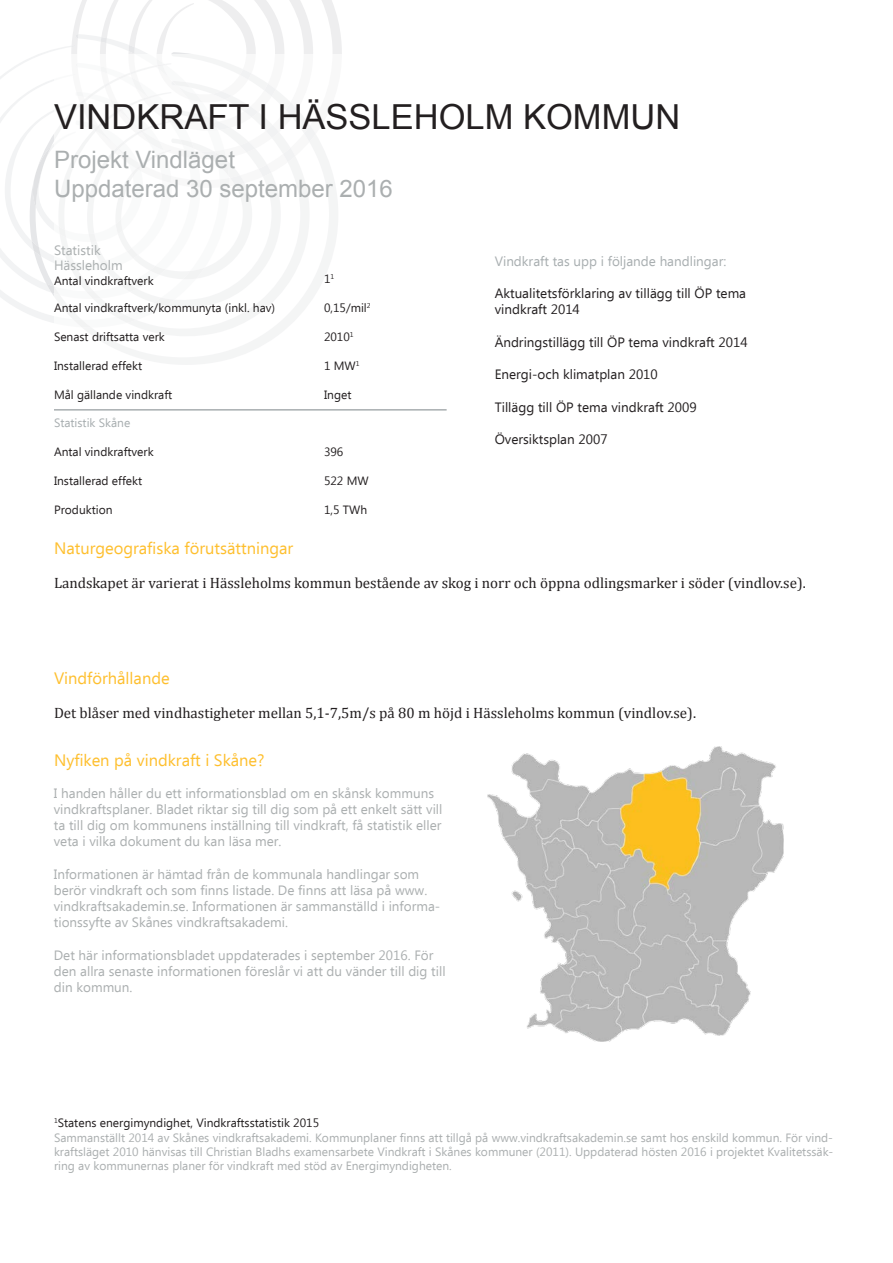
<style>
.page{position:relative;width:893px;height:1263px;background:#fff}
.page>*{position:absolute;margin:0;border:0;box-sizing:border-box;transform-origin:0 0}
.t1{font:34.5px "Arial";color:#231f20}
.t2{font:24px "Arial";color:#abafb0}
.t3{font:16.5px "Ebrima";color:#febf2e}
.t4{font:15px "Cambria";color:#231f20}
.t5{font:13.5px/16.2px "Ebrima";color:#abafb0}
.t6{font:13.5px "Ebrima";color:#231f20}
.t7{font:13.5px "Ebrima";color:#a8aeb0}
.t8{font:12px/14.4px "Ebrima";color:#abafb0;text-align:justify}
.t9{font:12px "Ebrima";color:#231f20}
.t10{font:12px "Ebrima";color:#a8aeb0}
</style>
<div class="page">
<svg style="left:322px;top:0;width:20px;height:54px"></svg>
<svg style="left:5px;top:0;width:308px;height:323px"></svg>
<div style="left:54px;top:54px;width:785px;height:1155px;background:#fff"></div>
<hr style="left:54px;top:409px;width:393px;height:2px;background:#a8aeb0">
<img style="left:488px;top:746px;width:295px;height:295px">
<p class="t1" style="left:54px;top:95px;width:628px">VINDKRAFT I HÄSSLEHOLM KOMMUN</p>
<p class="t2" style="left:54px;top:144px;width:182px">Projekt Vindläget</p>
<p class="t2" style="left:54px;top:173px;width:340px">Uppdaterad 30 september 2016</p>
<p class="t5" style="left:54px;top:243px;width:70px;line-height:15.5px">Statistik<br>Hässleholm</p>
<p class="t9" style="left:54px;top:272px;width:101px">Antal vindkraftverk</p>
<p class="t9" style="left:324px;top:271px;width:12px">1<sup>1</sup></p>
<p class="t9" style="left:54px;top:299px;width:223px">Antal vindkraftverk/kommunyta (inkl. hav)</p>
<p class="t9" style="left:324px;top:299px;width:48px">0,15/mil<sup>2</sup></p>
<p class="t9" style="left:54px;top:328px;width:112px">Senast driftsatta verk</p>
<p class="t9" style="left:324px;top:328px;width:31px">2010<sup>1</sup></p>
<p class="t9" style="left:54px;top:357px;width:90px">Installerad effekt</p>
<p class="t9" style="left:324px;top:357px;width:37px">1 MW<sup>1</sup></p>
<p class="t9" style="left:54px;top:386px;width:120px">Mål gällande vindkraft</p>
<p class="t9" style="left:324px;top:386px;width:29px">Inget</p>
<p class="t10" style="left:54px;top:415px;width:78px">Statistik Skåne</p>
<p class="t9" style="left:54px;top:443px;width:101px">Antal vindkraftverk</p>
<p class="t9" style="left:324px;top:443px;width:21px">396</p>
<p class="t9" style="left:54px;top:472px;width:90px">Installerad effekt</p>
<p class="t9" style="left:324px;top:472px;width:46px">522 MW</p>
<p class="t9" style="left:54px;top:501px;width:60px">Produktion</p>
<p class="t9" style="left:324px;top:501px;width:45px">1,5 TWh</p>
<p class="t7" style="left:495px;top:251px;width:233px">Vindkraft tas upp i följande handlingar:</p>
<p class="t6" style="left:495px;top:284px;width:253px">Aktualitetsförklaring av tillägg till ÖP tema</p>
<p class="t6" style="left:495px;top:300px;width:87px">vindkraft 2014</p>
<p class="t6" style="left:495px;top:332px;width:254px">Ändringstillägg till ÖP tema vindkraft 2014</p>
<p class="t6" style="left:495px;top:365px;width:165px">Energi-och klimatplan 2010</p>
<p class="t6" style="left:495px;top:397px;width:203px">Tillägg till ÖP tema vindkraft 2009</p>
<p class="t6" style="left:495px;top:429px;width:114px">Översiktsplan 2007</p>
<p class="t3" style="left:54px;top:537px;width:241px">Naturgeografiska förutsättningar</p>
<p class="t4" style="left:54px;top:574px;width:753px">Landskapet är varierat i Hässleholms kommun bestående av skog i norr och öppna odlingsmarker i söder (vindlov.se).</p>
<p class="t3" style="left:54px;top:666px;width:117px">Vindförhållande</p>
<p class="t4" style="left:54px;top:704px;width:644px">Det blåser med vindhastigheter mellan 5,1-7,5m/s på 80 m höjd i Hässleholms kommun (vindlov.se).</p>
<p class="t3" style="left:54px;top:748px;width:212px">Nyfiken på vindkraft i Skåne?</p>
<p class="t5" style="left:54px;top:786px;width:390px">I handen håller du ett informationsblad om en skånsk kommuns vindkraftsplaner. Bladet riktar sig till dig som på ett enkelt sätt vill ta till dig om kommunens inställning till vindkraft, få statistik eller veta i vilka dokument du kan läsa mer.</p>
<p class="t5" style="left:54px;top:867px;width:388px">Informationen är hämtad från de kommunala handlingar som berör vindkraft och som finns listade. De finns att läsa på www. vindkraftsakademin.se. Informationen är sammanställd i informa&shy;tionssyfte av Skånes vindkraftsakademi.</p>
<p class="t5" style="left:54px;top:948px;width:393px">Det här informationsbladet uppdaterades i september 2016. För den allra senaste informationen föreslår vi att du vänder till dig till din kommun.</p>
<p class="t9" style="left:54px;top:1114px;width:267px"><sup>1</sup>Statens energimyndighet, Vindkraftsstatistik 2015</p>
<p class="t8" style="left:54px;top:1131px;width:781px">Sammanställt 2014 av Skånes vindkraftsakademi. Kommunplaner finns att tillgå på www.vindkraftsakademin.se samt hos enskild kommun. För vind&shy;kraftsläget 2010 hänvisas till Christian Bladhs examensarbete Vindkraft i Skånes kommuner (2011). Uppdaterad hösten 2016 i projektet Kvalitetssäk&shy;ring av kommunernas planer för vindkraft med stöd av Energimyndigheten.</p>
</div>
